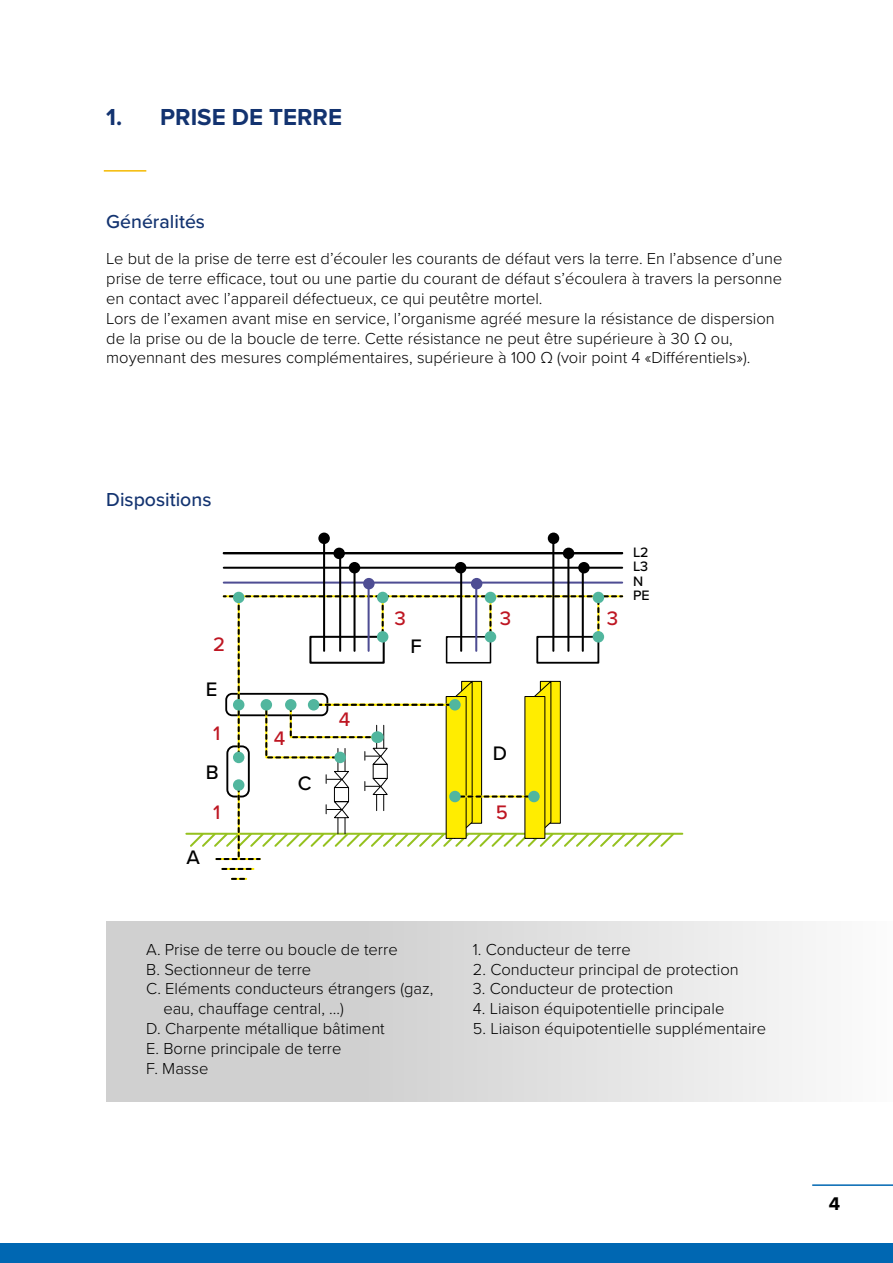
<style>
.page{position:relative;width:893px;height:1263px;background:#fff}
.page>*{position:absolute;margin:0;border:0;box-sizing:border-box;transform-origin:0 0}
.t1{font:700 24px "Proxima Nova";color:#133370}
.t2{font:500 20.25px "Proxima Nova";color:#be1622}
.t3{font:500 20.25px "Proxima Nova";color:#000}
.t4{font:500 19.5px "Proxima Nova";color:#133370}
.t5{font:700 19.05px "Proxima Nova";color:#000}
.t6{font:300 16.5px/19.8px "Proxima Nova";color:#000}
.t7{font:500 14.1px/14.2px "Proxima Nova";color:#000}
</style>
<div class="page">
<div style="left:0;top:1243px;width:893px;height:20px;background:#0067b2"></div>
<hr style="left:812px;top:1184px;width:81px;height:2px;background:#0067b2">
<div style="left:106px;top:921px;width:787px;height:181px;background:linear-gradient(to right,#c6c6c6,#f7f7f7)"></div>
<hr style="left:104px;top:170px;width:42px;height:2px;background:#f4b900">
<hr style="left:186px;top:833px;width:496px;height:2px;background:#95c11f">
<hr style="left:224px;top:552px;width:398px;height:2px;background:#000">
<hr style="left:224px;top:567px;width:398px;height:2px;background:#000">
<hr style="left:224px;top:582px;width:398px;height:2px;background:#4e4d93">
<div style="left:318px;top:532px;width:12px;height:12px;background:#000;border-radius:50%"></div>
<div style="left:333px;top:548px;width:12px;height:11px;background:#000;border-radius:50%"></div>
<div style="left:349px;top:562px;width:11px;height:11px;background:#000;border-radius:50%"></div>
<div style="left:363px;top:578px;width:12px;height:11px;background:#4e4d93;border-radius:50%"></div>
<div style="left:377px;top:592px;width:11px;height:11px;background:#51b69e;border-radius:50%"></div>
<div style="left:233px;top:592px;width:11px;height:11px;background:#51b69e;border-radius:50%"></div>
<div style="left:548px;top:532px;width:11px;height:12px;background:#000;border-radius:50%"></div>
<div style="left:563px;top:548px;width:11px;height:11px;background:#000;border-radius:50%"></div>
<div style="left:578px;top:562px;width:12px;height:11px;background:#000;border-radius:50%"></div>
<div style="left:455px;top:562px;width:11px;height:11px;background:#000;border-radius:50%"></div>
<div style="left:593px;top:592px;width:11px;height:11px;background:#51b69e;border-radius:50%"></div>
<div style="left:471px;top:578px;width:11px;height:11px;background:#4e4d93;border-radius:50%"></div>
<div style="left:485px;top:592px;width:11px;height:11px;background:#51b69e;border-radius:50%"></div>
<hr style="left:323px;top:538px;width:2px;height:113px;background:#000">
<hr style="left:339px;top:553px;width:2px;height:98px;background:#000">
<hr style="left:353px;top:568px;width:3px;height:83px;background:#000">
<hr style="left:552px;top:538px;width:2px;height:113px;background:#000">
<hr style="left:567px;top:553px;width:2px;height:98px;background:#000">
<hr style="left:582px;top:568px;width:2px;height:83px;background:#000">
<hr style="left:368px;top:584px;width:2px;height:67px;background:#4e4d93">
<hr style="left:460px;top:568px;width:2px;height:83px;background:#000">
<hr style="left:475px;top:584px;width:2px;height:67px;background:#4e4d93">
<svg style="left:222px;top:868px;width:31px;height:2px"></svg>
<svg style="left:232px;top:878px;width:14px;height:2px"></svg>
<svg style="left:188px;top:595px;width:488px;height:265px"></svg>
<div style="left:449px;top:699px;width:12px;height:11px;background:#51b69e;border-radius:50%"></div>
<div style="left:308px;top:699px;width:11px;height:11px;background:#51b69e;border-radius:50%"></div>
<h1 class="t1" style="left:106px;top:103px;width:237px">1. PRISE DE TERRE</h1>
<p class="t4" style="left:106px;top:207px;width:100px">Généralités</p>
<p class="t6" style="left:106px;top:248px;width:678px">Le but de la prise de terre est d’écouler les courants de défaut vers la terre. En l’absence d’une prise de terre efficace, tout ou une partie du courant de défaut s’écoulera à travers la personne en contact avec l’appareil défectueux, ce qui peutêtre mortel.<br>Lors de l’examen avant mise en service, l’organisme agréé mesure la résistance de dispersion de la prise ou de la boucle de terre. Cette résistance ne peut être supérieure à 30 Ω ou, moyennant des mesures complémentaires, supérieure à 100 Ω (voir point 4 «Différentiels»).</p>
<p class="t4" style="left:106px;top:485px;width:107px">Dispositions</p>
<p class="t2" style="left:213px;top:629px;width:13px">2</p>
<p class="t3" style="left:206px;top:674px;width:13px">E</p>
<p class="t2" style="left:213px;top:718px;width:9px">1</p>
<p class="t2" style="left:274px;top:723px;width:13px">4</p>
<p class="t3" style="left:206px;top:757px;width:14px">B</p>
<p class="t3" style="left:298px;top:768px;width:15px">C</p>
<p class="t2" style="left:339px;top:705px;width:13px">4</p>
<p class="t2" style="left:394px;top:603px;width:13px">3</p>
<p class="t3" style="left:410px;top:631px;width:13px">F</p>
<p class="t2" style="left:500px;top:603px;width:13px">3</p>
<p class="t2" style="left:607px;top:603px;width:13px">3</p>
<p class="t3" style="left:493px;top:738px;width:16px">D</p>
<p class="t3" style="left:186px;top:842px;width:15px">A</p>
<p class="t2" style="left:213px;top:797px;width:9px">1</p>
<p class="t2" style="left:496px;top:797px;width:14px">5</p>
<p class="t7" style="left:633px;top:545px;width:18px">L2<br>L3<br>N<br>PE</p>
<p class="t6" style="left:146px;top:938px;width:253px">A. Prise de terre ou boucle de terre</p>
<p class="t6" style="left:146px;top:958px;width:166px">B. Sectionneur de terre</p>
<p class="t6" style="left:146px;top:978px;width:289px">C. Eléments conducteurs étrangers (gaz,</p>
<p class="t6" style="left:163px;top:998px;width:182px">eau, chauffage central, ...)</p>
<p class="t6" style="left:146px;top:1018px;width:240px">D. Charpente métallique bâtiment</p>
<p class="t6" style="left:146px;top:1037px;width:197px">E. Borne principale de terre</p>
<p class="t6" style="left:146px;top:1057px;width:64px">F. Masse</p>
<p class="t6" style="left:473px;top:938px;width:159px">1. Conducteur de terre</p>
<p class="t6" style="left:473px;top:958px;width:267px">2. Conducteur principal de protection</p>
<p class="t6" style="left:473px;top:978px;width:202px">3. Conducteur de protection</p>
<p class="t6" style="left:473px;top:998px;width:253px">4. Liaison équipotentielle principale</p>
<p class="t6" style="left:473px;top:1018px;width:295px">5. Liaison équipotentielle supplémentaire</p>
<p class="t5" style="left:829px;top:1193px;width:13px">4</p>
</div>
